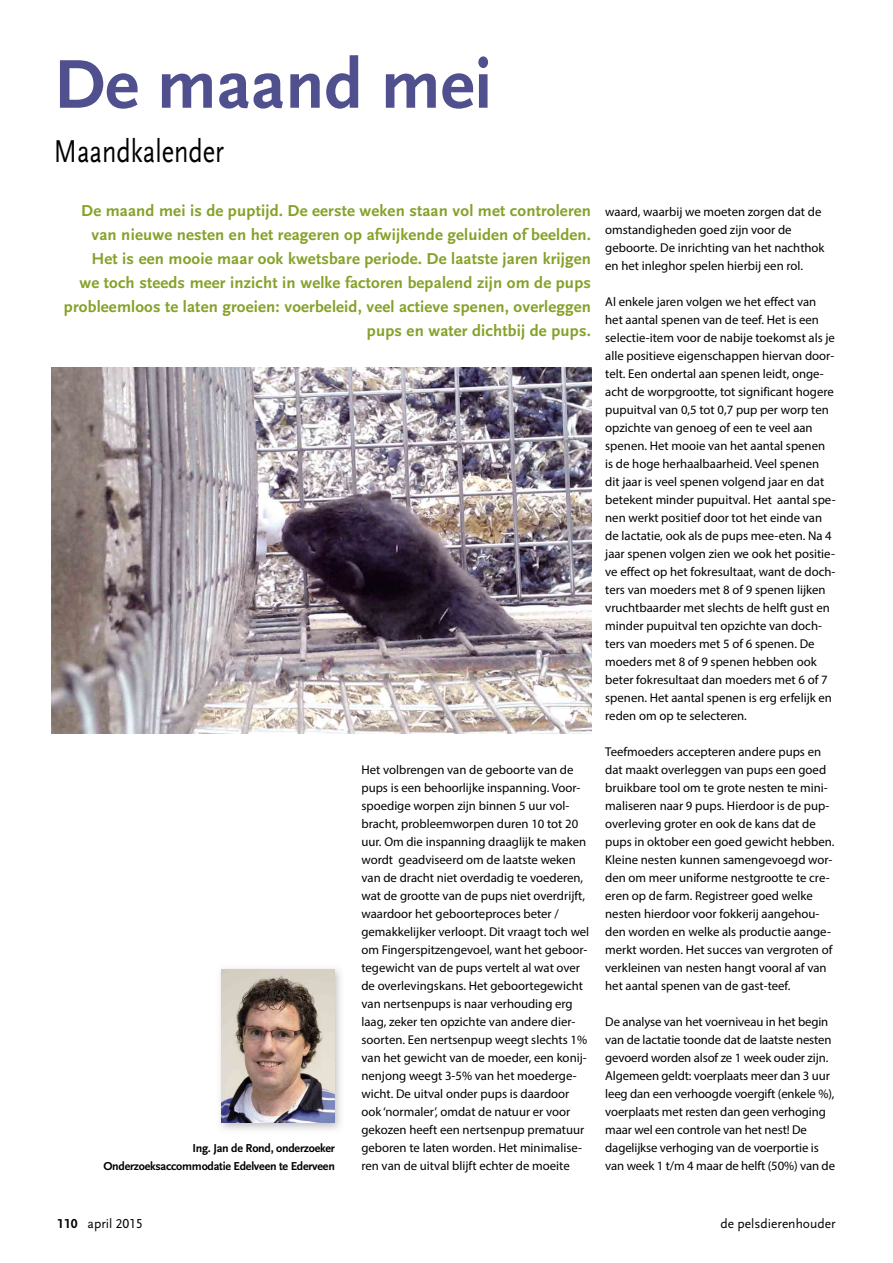
<style>
.page{position:relative;width:893px;height:1263px;background:#fff}
.page>*{position:absolute;margin:0;border:0;box-sizing:border-box;transform-origin:0 0}
.t1{font:72px "Scala Sans Bold LF";color:#50508f}
.t2{font:33px "Scala Sans";color:#000;scale:.8 1}
.t3{font:700 16.5px/24px "Scala Sans";letter-spacing:.01em;color:#86a129;text-align:right}
.t4{font:13.5px "Scala Sans Regular LF";color:#000}
.t5{font:12.75px/18px "Myriad Pro";color:#000}
.t6{font:12px/18px "Scala Sans Bold LF";letter-spacing:-.02em;color:#000;text-align:right}
.s1{font-family:"Scala Sans Bold LF"}
</style>
<div class="page">
<img style="left:220px;top:968px;width:121px;height:162px">
<img style="left:221px;top:969px;width:113px;height:154px">
<img style="left:51px;top:368px;width:540px;height:365px">
<h1 class="t1" style="left:54px;top:46px;width:440px">De maand mei</h1>
<h2 class="t2" style="left:54px;top:133px;width:214px">Maandkalender</h2>
<p class="t3" style="left:64px;top:199px;width:529px">De maand mei is de puptijd. De eerste weken staan vol met controleren van nieuwe nesten en het reageren op afwijkende geluiden of beelden.<br>Het is een mooie maar ook kwetsbare periode. De laatste jaren krijgen<br>we toch steeds meer inzicht in welke factoren bepalend zijn om de pups probleemloos te laten groeien: voerbeleid, veel actieve spenen, overleggen pups en water dichtbij de pups.</p>
<p class="t5" style="left:605px;top:203px;width:221px">waard, waarbij we moeten zorgen dat de omstandigheden goed zijn voor de geboorte. De inrichting van het nachthok en het inleghor spelen hierbij een rol.</p>
<p class="t5" style="left:605px;top:293px;width:232px">Al enkele jaren volgen we het effect van het aantal spenen van de teef. Het is een selectie-item voor de nabije toekomst als je alle positieve eigenschappen hiervan door&shy;telt. Een ondertal aan spenen leidt, onge&shy;acht de worpgrootte, tot significant hogere pupuitval van 0,5 tot 0,7 pup per worp ten opzichte van genoeg of een te veel aan spenen. Het mooie van het aantal spenen is de hoge herhaalbaarheid. Veel spenen dit jaar is veel spenen volgend jaar en dat betekent minder pupuitval. Het aantal spe&shy;nen werkt positief door tot het einde van de lactatie, ook als de pups mee-eten. Na 4 jaar spenen volgen zien we ook het positie&shy;ve effect op het fokresultaat, want de doch&shy;ters van moeders met 8 of 9 spenen lijken vruchtbaarder met slechts de helft gust en minder pupuitval ten opzichte van doch&shy;ters van moeders met 5 of 6 spenen. De moeders met 8 of 9 spenen hebben ook beter fokresultaat dan moeders met 6 of 7 spenen. Het aantal spenen is erg erfelijk en reden om op te selecteren.</p>
<p class="t5" style="left:605px;top:743px;width:231px">Teefmoeders accepteren andere pups en dat maakt overleggen van pups een goed bruikbare tool om te grote nesten te mini&shy;maliseren naar 9 pups. Hierdoor is de pup&shy;overleving groter en ook de kans dat de pups in oktober een goed gewicht hebben.<br>Kleine nesten kunnen samengevoegd wor&shy;den om meer uniforme nestgrootte te cre&shy;eren op de farm. Registreer goed welke nesten hierdoor voor fokkerij aangehou&shy;den worden en welke als productie aange&shy;merkt worden. Het succes van vergroten of verkleinen van nesten hangt vooral af van het aantal spenen van de gast-teef.</p>
<p class="t5" style="left:605px;top:1013px;width:231px">De analyse van het voerniveau in het begin van de lactatie toonde dat de laatste nesten gevoerd worden alsof ze 1 week ouder zijn.<br>Algemeen geldt: voerplaats meer dan 3 uur leeg dan een verhoogde voergift (enkele %), voerplaats met resten dan geen verhoging maar wel een controle van het nest! De dagelijkse verhoging van de voerportie is van week 1 t/m 4 maar de helft (50%) van de</p>
<p class="t5" style="left:361px;top:761px;width:229px">Het volbrengen van de geboorte van de pups is een behoorlijke inspanning. Voor&shy;spoedige worpen zijn binnen 5 uur vol&shy;bracht, probleemworpen duren 10 tot 20 uur. Om die inspanning draaglijk te maken wordt geadviseerd om de laatste weken van de dracht niet overdadig te voederen, wat de grootte van de pups niet overdrijft, waardoor het geboorteproces beter / gemakkelijker verloopt. Dit vraagt toch wel om Fingerspitzengevoel, want het geboor&shy;tegewicht van de pups vertelt al wat over de overlevingskans. Het geboortegewicht van nertsenpups is naar verhouding erg laag, zeker ten opzichte van andere dier&shy;soorten. Een nertsenpup weegt slechts 1% van het gewicht van de moeder, een konij&shy;nenjong weegt 3-5% van het moederge&shy;wicht. De uitval onder pups is daardoor ook ‘normaler’, omdat de natuur er voor gekozen heeft een nertsenpup prematuur geboren te laten worden. Het minimalise&shy;ren van de uitval blijft echter de moeite</p>
<p class="t6" style="left:103px;top:1139px;width:233px">Ing. Jan de Rond, onderzoeker<br>Onderzoeksaccommodatie Edelveen te Ederveen</p>
<p class="t4" style="left:57px;top:1216px;width:87px"><span class="s1">110</span> april 2015</p>
<p class="t4" style="left:721px;top:1216px;width:116px">de pelsdierenhouder</p>
</div>
